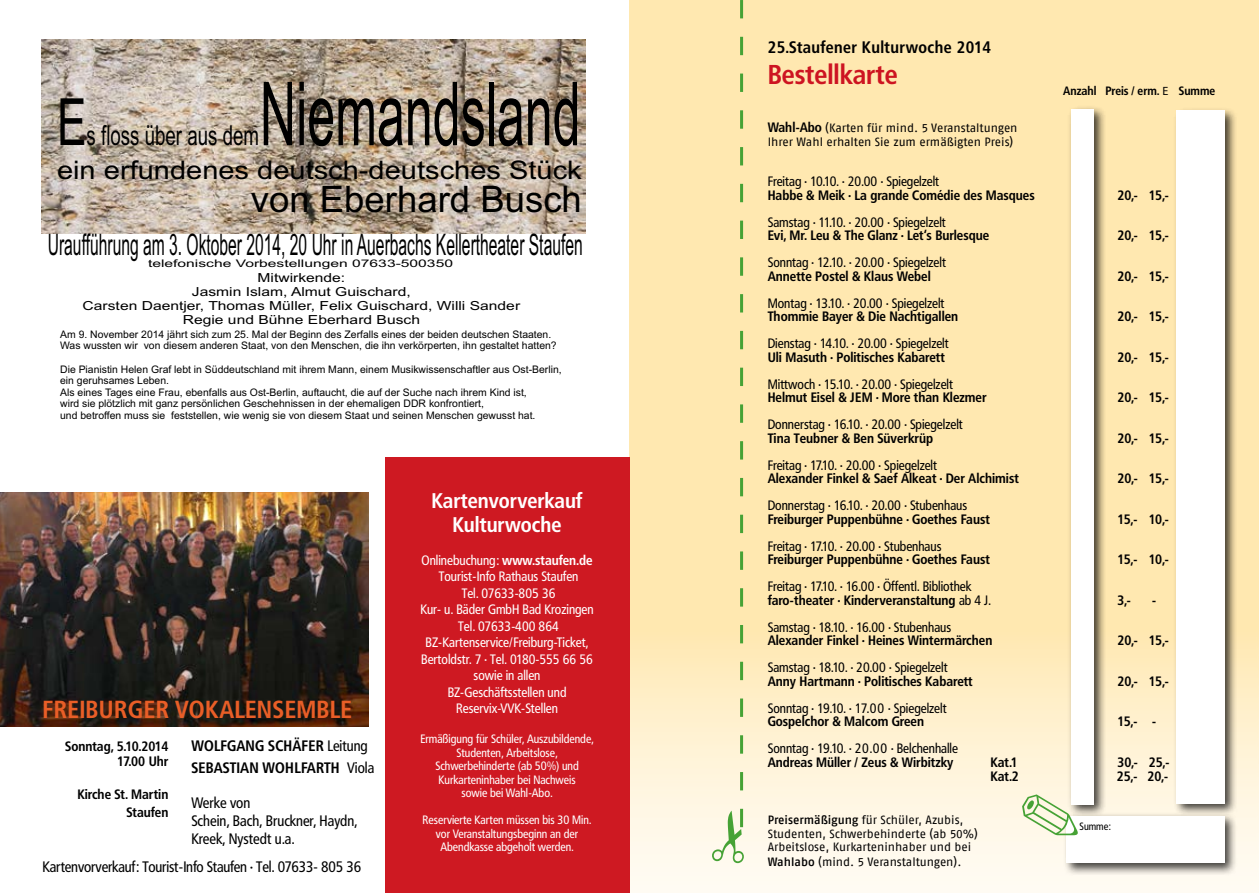
<style>
.page{position:relative;width:1259px;height:893px;background:#fff}
.page>*{position:absolute;margin:0;border:0;box-sizing:border-box;transform-origin:0 0}
.t1{font:88.5px "Arial";color:#000;scale:.57 1}
.t2{font:65.1px "Arial";color:#000;scale:.68 1}
.t3{font:36.6px "Arial";color:#000}
.t4{font:29.55px "Arial";color:#000;scale:.53 1}
.t5{font:27.45px "Arial";color:#000;scale:.68 1}
.t6{font:700 27px "Frutiger Condensed BQ";color:#cd1421}
.t7{font:25.65px "Arial";color:#000;scale:1.13 1}
.t8{font:700 24.45px "Frutiger Condensed BQ";letter-spacing:.02em;color:#e95e27}
.t9{font:700 21px/24px "Frutiger Condensed BQ";color:#fff;text-align:center}
.t10{font:700 16.5px "Frutiger Condensed BQ";letter-spacing:.025em;color:#000}
.t11{font:15px/18px "Frutiger Condensed BQ";letter-spacing:-.01em;color:#000}
.t12{font:700 15px/22.5px "Frutiger Condensed BQ";letter-spacing:.01em;color:#000}
.t13{font:700 13.5px/15px "Frutiger Condensed BQ";color:#000;text-align:right}
.t14{font:13.5px/13.5px "Frutiger Condensed BQ";color:#000}
.t15{font:13.5px/16.5px "Frutiger Condensed BQ";color:#fff;text-align:center}
.t16{font:12.45px/14px "Arial";color:#000;text-align:center;scale:1.25 1}
.t17{font:12px/13.5px "Frutiger Condensed BQ";color:#fff;text-align:center}
.t18{font:12px/13.5px "Fago No Regular LF";letter-spacing:-.005em;color:#000}
.t19{font:700 12px "Frutiger Condensed BQ";color:#000}
.t20{font:10.5px "Arial";color:#000;scale:1.49 1}
.t21{font:10.5px "Frutiger Condensed BQ";color:#000}
.t22{font:10.35px/11.7px "Arial";color:#000}
.s1{font-weight:400}
.s2{font-weight:700}
.s3{font-family:"Myriad Pro";font-weight:400}
.s4{font-family:"Frutiger Condensed BQ";font-weight:700;font-size:13.5px}
.s5{font-family:"Fago No Med Lf"}
</style>
<div class="page">
<img style="left:0;top:492px;width:369px;height:234px">
<div style="left:384px;top:457px;width:245px;height:436px;background:#ce1922"></div>
<svg style="left:629px;top:0;width:630px;height:893px;background:#feeaba"></svg>
<div style="left:1067px;top:105px;width:39px;height:712px;background:#000;opacity:.75"></div>
<div style="left:1071px;top:109px;width:22px;height:695px;background:#fff"></div>
<div style="left:1173px;top:107px;width:64px;height:709px;background:#000;opacity:.75"></div>
<div style="left:1176px;top:111px;width:49px;height:693px;background:#fff"></div>
<div style="left:1063px;top:813px;width:174px;height:63px;background:#000;opacity:.75"></div>
<div style="left:1067px;top:816px;width:158px;height:47px;background:#fff"></div>
<img style="left:42px;top:40px;width:543px;height:194px">
<svg style="left:712px;top:0;width:32px;height:863px;background:#f4e6b1"></svg>
<svg style="left:1022px;top:794px;width:55px;height:41px;background:#fdf6e7"></svg>
<h1 class="t1" style="left:260px;top:57px;width:564px">Niemandsland</h1>
<h3 class="t7" style="left:57px;top:154px;width:466px">ein erfundenes deutsch-deutsches Stück</h3>
<h3 class="t3" style="left:251px;top:175px;width:333px">von Eberhard Busch</h3>
<h3 class="t4" style="left:48px;top:226px;width:1011px">Uraufführung am 3. Oktober 2014, 20 Uhr in Auerbachs Kellertheater Staufen</h3>
<p class="t16" style="left:83px;top:272px;width:351px">Mitwirkende:<br>Jasmin Islam, Almut Guischard,<br>Carsten Daentjer, Thomas Müller, Felix Guischard, Willi Sander Regie und Bühne Eberhard Busch</p>
<p class="t22" style="left:60px;top:329px;width:498px">Am 9. November 2014 jährt sich zum 25. Mal der Beginn des Zerfalls eines der beiden deutschen Staaten.<br>Was wussten wir von diesem anderen Staat, von den Menschen, die ihn verkörperten, ihn gestaltet hatten?</p>
<p class="t22" style="left:60px;top:364px;width:503px">Die Pianistin Helen Graf lebt in Süddeutschland mit ihrem Mann, einem Musikwissenschaftler aus Ost-Berlin, ein geruhsames Leben.<br>Als eines Tages eine Frau, ebenfalls aus Ost-Berlin, auftaucht, die auf der Suche nach ihrem Kind ist,<br>wird sie plötzlich mit ganz persönlichen Geschehnissen in der ehemaligen DDR konfrontiert,<br>und betroffen muss sie feststellen, wie wenig sie von diesem Staat und seinen Menschen gewusst hat.</p>
<h2 class="t2" style="left:57px;top:80px;width:45px">E</h2>
<h3 class="t5" style="left:87px;top:118px;width:255px">s floss über aus dem</h3>
<p class="t20" style="left:148px;top:257px;width:206px">telefonische Vorbestellungen 07633-500350</p>
<h3 class="t8" style="left:43px;top:694px;width:310px">FREIBURGER VOKALENSEMBLE</h3>
<p class="t12" style="left:191px;top:734px;width:184px">WOLFGANG SCHÄFER <span class="s1">Leitung<br></span>SEBASTIAN WOHLFARTH <span class="s1">Viola</span></p>
<p class="t11" style="left:191px;top:794px;width:168px">Werke von<br>Schein, Bach, Bruckner, Haydn,<br>Kreek, Nystedt u.a.</p>
<p class="t11" style="left:43px;top:858px;width:320px">Kartenvorverkauf: Tourist-Info Staufen · Tel. 07633- 805 36</p>
<p class="t13" style="left:65px;top:738px;width:105px">Sonntag, 5.10.2014<br>17.00 Uhr</p>
<p class="t13" style="left:77px;top:785px;width:92px;line-height:18px">Kirche St. Martin<br>Staufen</p>
<h3 class="t9" style="left:431px;top:488px;width:152px">Kartenvorverkauf<br>Kulturwoche</h3>
<p class="t15" style="left:420px;top:552px;width:175px">Onlinebuchung: <span class="s2">www.staufen.de<br></span>Tourist-Info Rathaus Staufen<br>Tel. 07633-805 36<br>Kur- u. Bäder GmbH Bad Krozingen<br>Tel. 07633-400 864<br>BZ-Kartenservice/Freiburg-Ticket,<br>Bertoldstr. 7 · Tel. 0180-555 66 56 sowie in allen<br>BZ-Geschäftsstellen und<br>Reservix-VVK-Stellen</p>
<p class="t17" style="left:420px;top:732px;width:175px">Ermäßigung für Schüler, Auszubildende,<br>Studenten, Arbeitslose,<br>Schwerbehinderte (ab 50%) und<br>Kurkarteninhaber bei Nachweis<br>sowie bei Wahl-Abo.</p>
<p class="t17" style="left:423px;top:813px;width:170px">Reservierte Karten müssen bis 30 Min. vor Veranstaltungsbeginn an der<br>Abendkasse abgeholt werden.</p>
<p class="t10" style="left:767px;top:37px;width:225px">25.Staufener Kulturwoche 2014</p>
<h3 class="t6" style="left:767px;top:58px;width:131px">Bestellkarte</h3>
<p class="t19" style="left:1063px;top:83px;width:154px">Anzahl Preis / erm. <span class="s3">E</span> Summe</p>
<p class="t18" style="left:767px;top:121px;width:251px"><span class="s4">Wahl-Abo</span> (Karten für mind. 5 Veranstaltungen<br>Ihrer Wahl erhalten Sie zum ermäßigten Preis)</p>
<p class="t14" style="left:767px;top:175px;width:173px">Freitag · 10.10. · 20.00 · Spiegelzelt</p>
<p class="t13" style="left:767px;top:187px;width:268px">Habbe &amp; Meik · La grande Comédie des Masques</p>
<p class="t13" style="left:1117px;top:187px;width:53px">20,- 15,-</p>
<p class="t14" style="left:767px;top:215px;width:180px">Samstag · 11.10. · 20.00 · Spiegelzelt</p>
<p class="t13" style="left:767px;top:228px;width:223px">Evi, Mr. Leu &amp; The Glanz · Let‘s Burlesque</p>
<p class="t13" style="left:1117px;top:228px;width:53px">20,- 15,-</p>
<p class="t14" style="left:767px;top:256px;width:180px">Sonntag · 12.10. · 20.00 · Spiegelzelt</p>
<p class="t13" style="left:767px;top:268px;width:164px">Annette Postel &amp; Klaus Webel</p>
<p class="t13" style="left:1117px;top:268px;width:53px">20,- 15,-</p>
<p class="t14" style="left:767px;top:296px;width:178px">Montag · 13.10. · 20.00 · Spiegelzelt</p>
<p class="t13" style="left:767px;top:309px;width:192px">Thommie Bayer &amp; Die Nachtigallen</p>
<p class="t13" style="left:1117px;top:309px;width:53px">20,- 15,-</p>
<p class="t14" style="left:767px;top:337px;width:182px">Dienstag · 14.10. · 20.00 · Spiegelzelt</p>
<p class="t13" style="left:767px;top:349px;width:179px">Uli Masuth · Politisches Kabarett</p>
<p class="t13" style="left:1117px;top:349px;width:53px">20,- 15,-</p>
<p class="t14" style="left:767px;top:377px;width:187px">Mittwoch · 15.10. · 20.00 · Spiegelzelt</p>
<p class="t13" style="left:767px;top:390px;width:220px">Helmut Eisel &amp; JEM · More than Klezmer</p>
<p class="t13" style="left:1117px;top:390px;width:53px">20,- 15,-</p>
<p class="t14" style="left:767px;top:418px;width:197px">Donnerstag · 16.10. · 20.00 · Spiegelzelt</p>
<p class="t13" style="left:767px;top:430px;width:167px">Tina Teubner &amp; Ben Süverkrüp</p>
<p class="t13" style="left:1117px;top:430px;width:53px">20,- 15,-</p>
<p class="t14" style="left:767px;top:458px;width:171px">Freitag · 17.10. · 20.00 · Spiegelzelt</p>
<p class="t13" style="left:767px;top:471px;width:253px">Alexander Finkel &amp; Saef Alkeat · Der Alchimist</p>
<p class="t13" style="left:1117px;top:471px;width:53px">20,- 15,-</p>
<p class="t14" style="left:767px;top:499px;width:201px">Donnerstag · 16.10. · 20.00 · Stubenhaus</p>
<p class="t13" style="left:767px;top:511px;width:224px">Freiburger Puppenbühne · Goethes Faust</p>
<p class="t13" style="left:1117px;top:511px;width:53px">15,- 10,-</p>
<p class="t14" style="left:767px;top:539px;width:175px">Freitag · 17.10. · 20.00 · Stubenhaus</p>
<p class="t13" style="left:767px;top:552px;width:224px">Freiburger Puppenbühne · Goethes Faust</p>
<p class="t13" style="left:1117px;top:552px;width:53px">15,- 10,-</p>
<p class="t14" style="left:767px;top:580px;width:225px">Freitag · 17.10. · 16.00 · Öffentl. Bibliothek <span class="s2">faro-theater · Kinderveranstaltung</span> ab 4 J.</p>
<p class="t13" style="left:1117px;top:592px;width:15px">3,-</p>
<p class="t13" style="left:1152px;top:592px;width:5px">-</p>
<p class="t14" style="left:767px;top:620px;width:185px">Samstag · 18.10. · 16.00 · Stubenhaus</p>
<p class="t13" style="left:767px;top:633px;width:226px">Alexander Finkel · Heines Wintermärchen</p>
<p class="t13" style="left:1117px;top:633px;width:53px">20,- 15,-</p>
<p class="t14" style="left:767px;top:661px;width:181px">Samstag · 18.10. · 20.00 · Spiegelzelt</p>
<p class="t13" style="left:767px;top:673px;width:207px">Anny Hartmann · Politisches Kabarett</p>
<p class="t13" style="left:1117px;top:673px;width:53px">20,- 15,-</p>
<p class="t14" style="left:767px;top:701px;width:180px">Sonntag · 19.10. · 17.00 · Spiegelzelt</p>
<p class="t13" style="left:767px;top:714px;width:158px">Gospelchor &amp; Malcom Green</p>
<p class="t13" style="left:1117px;top:714px;width:40px">15,- -</p>
<p class="t14" style="left:767px;top:742px;width:192px">Sonntag · 19.10. · 20.00 · Belchenhalle</p>
<p class="t13" style="left:767px;top:754px;width:187px">Andreas Müller / Zeus &amp; Wirbitzky</p>
<p class="t13" style="left:990px;top:754px;width:29px">Kat.1</p>
<p class="t13" style="left:1117px;top:754px;width:54px">30,- 25,-</p>
<p class="t13" style="left:990px;top:769px;width:30px">Kat.2</p>
<p class="t13" style="left:1117px;top:769px;width:53px">25,- 20,-</p>
<p class="t18" style="left:767px;top:813px;width:212px"><span class="s5">Preisermäßigung</span> für Schüler, Azubis,<br>Studenten, Schwerbehinderte (ab 50%)<br>Arbeitslose, Kurkarteninhaber und bei</p>
<p class="t18" style="left:767px;top:855px;width:195px"><span class="s5">Wahlabo</span> (mind. 5 Veranstaltungen).</p>
<p class="t21" style="left:1079px;top:820px;width:33px">Summe:</p>
</div>
